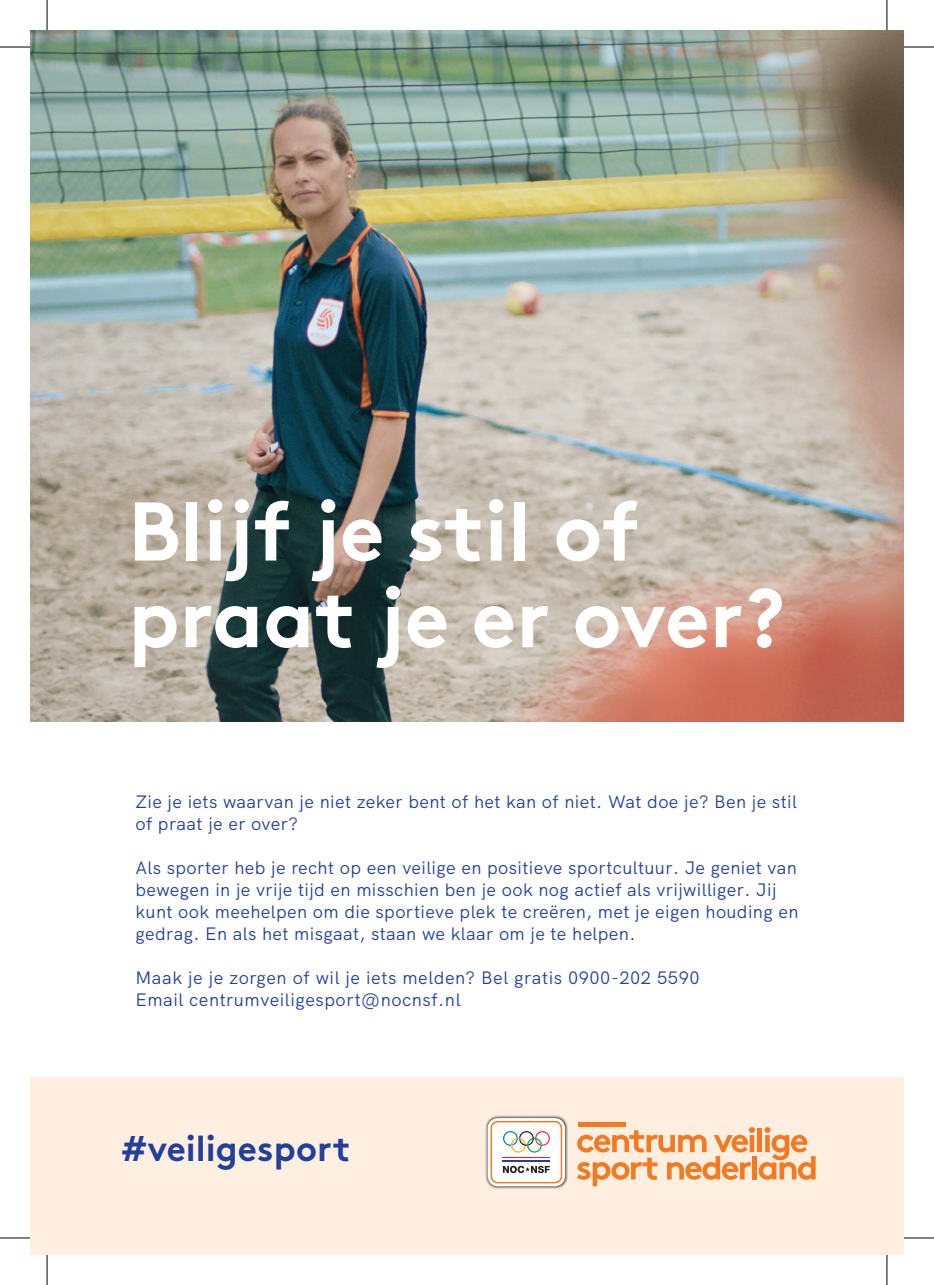
<style>
.page{position:relative;width:934px;height:1285px;background:#fff}
.page>*{position:absolute;margin:0;border:0;box-sizing:border-box;transform-origin:0 0}
.t1{font:700 83px/86.6px "Brown";color:#fff}
.t2{font:700 35.8px "Brown";color:#223f99}
.t3{font:18px/22px "HK Grotesk";letter-spacing:.02em;color:#223f99}
</style>
<div class="page">
<div style="left:30px;top:1077px;width:873px;height:178px;background:#feefe1"></div>
<div style="left:578px;top:1122px;width:47px;height:5px;background:#f47921"></div>
<svg style="left:577px;top:1127px;width:238px;height:59px"></svg>
<img style="left:485px;top:1115px;width:82px;height:73px">
<svg style="left:487px;top:1118px;width:78px;height:68px;background:#e9dfd9"></svg>
<img style="left:30px;top:30px;width:873px;height:692px">
<hr style="left:0;top:47px;width:30px;height:1px;background:#000">
<hr style="left:903px;top:47px;width:30px;height:1px;background:#000">
<hr style="left:0;top:1237px;width:30px;height:1px;background:#000">
<hr style="left:903px;top:1237px;width:30px;height:1px;background:#000">
<hr style="left:47px;top:0;width:1px;height:30px;background:#000">
<hr style="left:47px;top:1255px;width:1px;height:30px;background:#000">
<hr style="left:886px;top:0;width:1px;height:30px;background:#000">
<hr style="left:886px;top:1255px;width:1px;height:30px;background:#000">
<h1 class="t1" style="left:128px;top:479px;width:658px">Blijf je stil of praat je er over?</h1>
<p class="t3" style="left:135px;top:789px;width:662px">Zie je iets waarvan je niet zeker bent of het kan of niet. Wat doe je? Ben je stil of praat je er over?</p>
<p class="t3" style="left:135px;top:855px;width:664px">Als sporter heb je recht op een veilige en positieve sportcultuur. Je geniet van bewegen in je vrije tijd en misschien ben je ook nog actief als vrijwilliger. Jij kunt ook meehelpen om die sportieve plek te creëren, met je eigen houding en gedrag. En als het misgaat, staan we klaar om je te helpen.</p>
<p class="t3" style="left:135px;top:965px;width:565px">Maak je je zorgen of wil je iets melden? Bel gratis 0900-202 5590<br>Email centrumveiligesport@nocnsf.nl</p>
<h2 class="t2" style="left:121px;top:1119px;width:230px">#veiligesport</h2>
</div>
